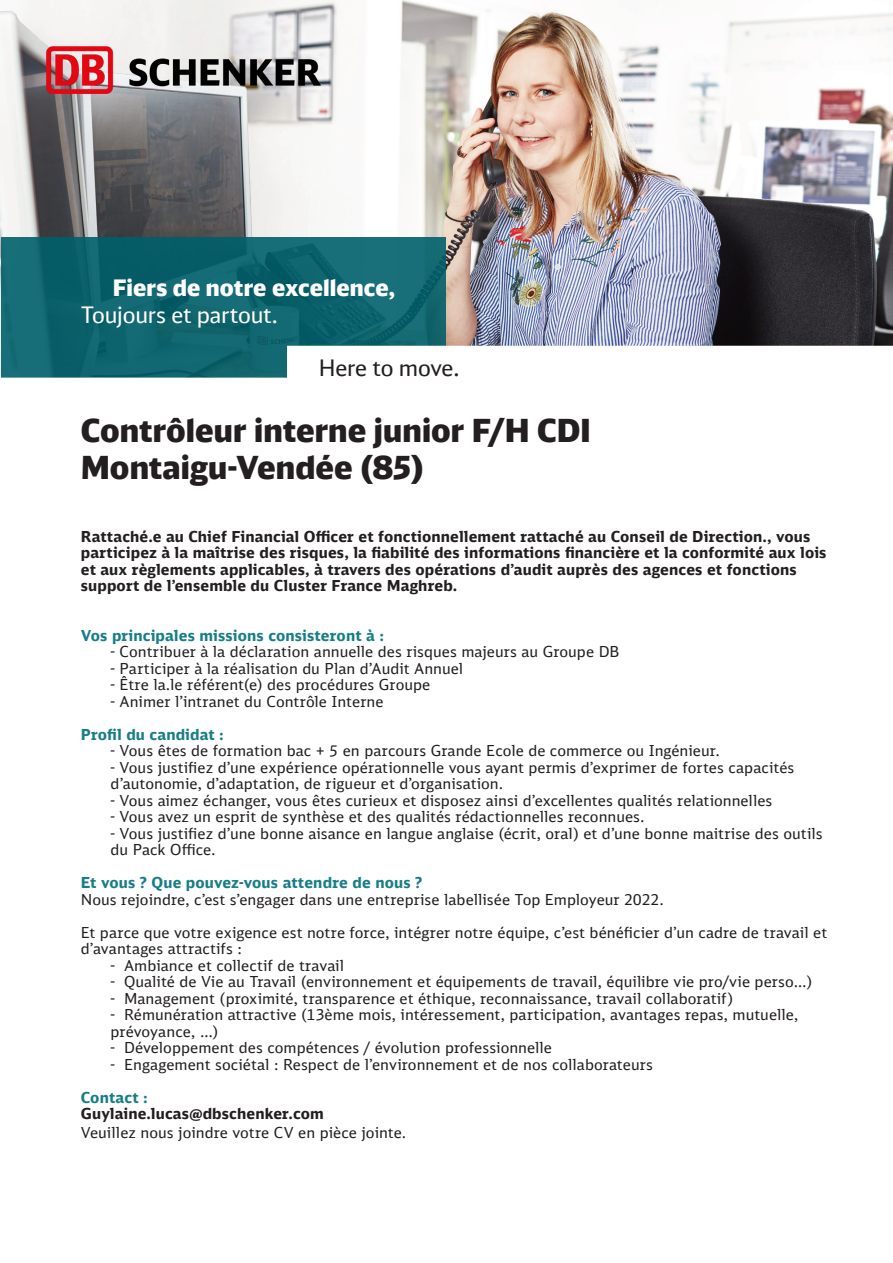
<style>
.page{position:relative;width:893px;height:1263px;background:#fff}
.page>*{position:absolute;margin:0;border:0;box-sizing:border-box;transform-origin:0 0}
.subheadline_large{font:900 31.5px "DB Head";color:#231f20}
.headline_white{font:900 22.5px/27px "DB Head";letter-spacing:.005em;color:#fff}
.subheadline_small{font:22.5px "DB Head";letter-spacing:-.005em;color:#231f20}
.copy{font:15px/16.5px "DB Sans";letter-spacing:.005em;color:#231f20}
.copy-2{font:700 15px/16.5px "DB Sans";letter-spacing:.01em;color:#231f20}
.copy-3{font:700 15px "DB Sans";letter-spacing:.01em;color:#177e87}
.s1{font-weight:400}
</style>
<div class="page">
<img style="left:0;top:0;width:893px;height:346px">
<svg style="left:1px;top:237px;width:445px;height:109px;background:#0f656e"></svg>
<svg style="left:0;top:346px;width:287px;height:32px;background:#136871"></svg>
<img style="left:47px;top:47px;width:274px;height:46px">
<p class="headline_white" style="left:81px;top:273px;width:316px;text-indent:32px">Fiers de notre excellence,<br><span class="s1">Toujours et partout.</span></p>
<p class="subheadline_small" style="left:319px;top:354px;width:142px">Here to move.</p>
<p class="subheadline_large" style="left:81px;top:410px;width:512px">Contrôleur interne junior F/H CDI</p>
<p class="subheadline_large" style="left:81px;top:448px;width:344px">Montaigu-Vendée (85)</p>
<p class="copy-2" style="left:81px;top:528px;width:747px">Rattaché.e au Chief Financial Officer et fonctionnellement rattaché au Conseil de Direction., vous participez à la maîtrise des risques, la fiabilité des informations financière et la conformité aux lois et aux règlements applicables, à travers des opérations d’audit auprès des agences et fonctions support de l’ensemble du Cluster France Maghreb.</p>
<p class="copy-3" style="left:81px;top:626px;width:305px">Vos principales missions consisteront à :</p>
<p class="copy" style="left:111px;top:643px;width:510px">- Contribuer à la déclaration annuelle des risques majeurs au Groupe DB</p>
<p class="copy" style="left:111px;top:660px;width:354px">- Participer à la réalisation du Plan d’Audit Annuel</p>
<p class="copy" style="left:111px;top:676px;width:321px">- Être la.le référent(e) des procédures Groupe</p>
<p class="copy" style="left:111px;top:693px;width:274px">- Animer l’intranet du Contrôle Interne</p>
<p class="copy-3" style="left:81px;top:725px;width:144px">Profil du candidat :</p>
<p class="copy" style="left:111px;top:742px;width:611px">- Vous êtes de formation bac + 5 en parcours Grande Ecole de commerce ou Ingénieur.</p>
<p class="copy" style="left:111px;top:759px;width:685px">- Vous justifiez d’une expérience opérationnelle vous ayant permis d’exprimer de fortes capacités d’autonomie, d’adaptation, de rigueur et d’organisation.</p>
<p class="copy" style="left:111px;top:792px;width:663px">- Vous aimez échanger, vous êtes curieux et disposez ainsi d’excellentes qualités relationnelles</p>
<p class="copy" style="left:111px;top:808px;width:536px">- Vous avez un esprit de synthèse et des qualités rédactionnelles reconnues.</p>
<p class="copy" style="left:111px;top:825px;width:714px">- Vous justifiez d’une bonne aisance en langue anglaise (écrit, oral) et d’une bonne maitrise des outils du Pack Office.</p>
<p class="copy-3" style="left:81px;top:873px;width:343px">Et vous ? Que pouvez-vous attendre de nous ?</p>
<p class="copy" style="left:81px;top:891px;width:585px">Nous rejoindre, c’est s’engager dans une entreprise labellisée Top Employeur 2022.</p>
<p class="copy" style="left:81px;top:924px;width:748px">Et parce que votre exigence est notre force, intégrer notre équipe, c’est bénéficier d’un cadre de travail et d’avantages attractifs :</p>
<p class="copy" style="left:111px;top:957px;width:235px">- Ambiance et collectif de travail</p>
<p class="copy" style="left:111px;top:973px;width:703px">- Qualité de Vie au Travail (environnement et équipements de travail, équilibre vie pro/vie perso…)</p>
<p class="copy" style="left:111px;top:990px;width:624px">- Management (proximité, transparence et éthique, reconnaissance, travail collaboratif)</p>
<p class="copy" style="left:111px;top:1006px;width:689px">- Rémunération attractive (13ème mois, intéressement, participation, avantages repas, mutuelle, prévoyance, …)</p>
<p class="copy" style="left:111px;top:1039px;width:443px">- Développement des compétences / évolution professionnelle</p>
<p class="copy" style="left:111px;top:1056px;width:544px">- Engagement sociétal : Respect de l’environnement et de nos collaborateurs</p>
<p class="copy-3" style="left:81px;top:1088px;width:68px">Contact :</p>
<p class="copy-2" style="left:81px;top:1105px;width:244px">Guylaine.lucas@dbschenker.com</p>
<p class="copy" style="left:81px;top:1124px;width:327px">Veuillez nous joindre votre CV en pièce jointe.</p>
</div>
